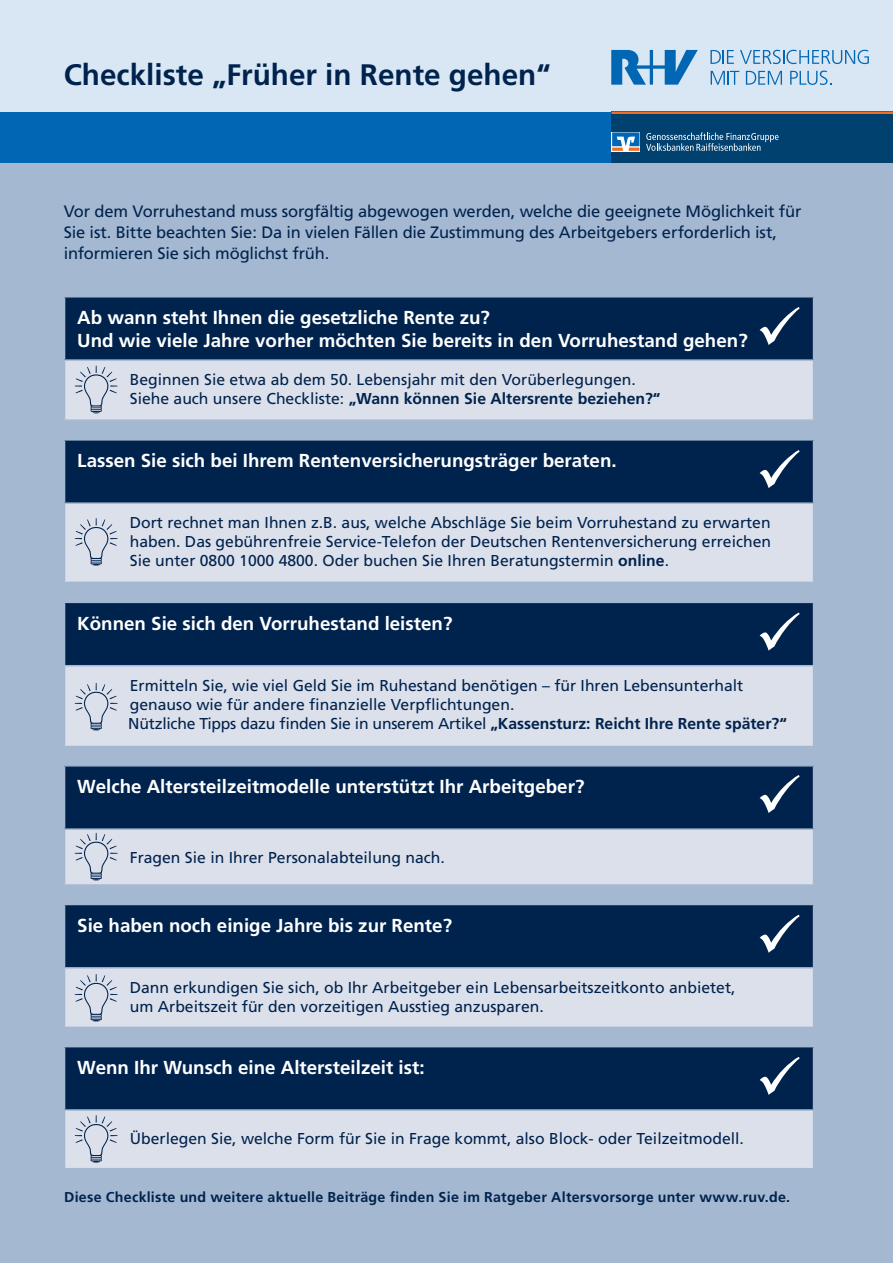
<style>
.page{position:relative;width:893px;height:1263px;background:#fff}
.page>*{position:absolute;margin:0;border:0;box-sizing:border-box;transform-origin:0 0}
.t1{font:700 29.7px "Frutiger";color:#00234e}
.t2{font:700 18.75px/22.5px "Frutiger";color:#fff}
.t3{font:16.5px/21px "Frutiger";letter-spacing:-.01em;color:#00234e}
.t4{font:15.75px/18.9px "Frutiger";color:#00234e}
.t5{font:700 14.25px "Frutiger";letter-spacing:.02em;color:#00234e}
.s1{font-weight:700}
</style>
<div class="page">
<div style="left:0;top:163px;width:893px;height:1100px;background:#a4b8d1"></div>
<div style="left:0;top:111px;width:893px;height:52px;background:#0166b3"></div>
<div style="left:0;top:0;width:893px;height:111px;background:#d9e7f5"></div>
<div style="left:611px;top:111px;width:282px;height:52px;background:#004170"></div>
<hr style="left:611px;top:111px;width:282px;height:3px;background:#f36e21">
<svg style="left:710px;top:50px;width:24px;height:14px"></svg>
<svg style="left:740px;top:50px;width:129px;height:14px"></svg>
<svg style="left:711px;top:71px;width:28px;height:14px"></svg>
<svg style="left:746px;top:71px;width:36px;height:14px"></svg>
<svg style="left:611px;top:50px;width:87px;height:35px"></svg>
<svg style="left:790px;top:71px;width:42px;height:14px"></svg>
<svg style="left:646px;top:132px;width:133px;height:19px"></svg>
<svg style="left:611px;top:132px;width:29px;height:19px"></svg>
<svg style="left:612px;top:132px;width:27px;height:19px"></svg>
<div style="left:65px;top:602px;width:749px;height:64px;background:#00234e"></div>
<div style="left:65px;top:666px;width:749px;height:80px;background:#dce0ea"></div>
<hr style="left:64px;top:602px;width:750px;height:1px;background:#a4b8d1">
<hr style="left:64px;top:665px;width:750px;height:1px;background:#a4b8d1">
<hr style="left:813px;top:603px;width:1px;height:62px;background:#a4b8d1">
<hr style="left:813px;top:666px;width:1px;height:80px;background:#a4b8d1">
<div style="left:65px;top:904px;width:749px;height:64px;background:#00234e"></div>
<div style="left:65px;top:968px;width:749px;height:59px;background:#dce0ea"></div>
<hr style="left:64px;top:904px;width:750px;height:1px;background:#a4b8d1">
<hr style="left:64px;top:967px;width:750px;height:1px;background:#a4b8d1">
<hr style="left:64px;top:1026px;width:750px;height:2px;background:#a4b8d1">
<hr style="left:813px;top:905px;width:1px;height:62px;background:#a4b8d1">
<hr style="left:813px;top:968px;width:1px;height:58px;background:#a4b8d1">
<div style="left:65px;top:1047px;width:749px;height:63px;background:#00234e"></div>
<div style="left:65px;top:1110px;width:749px;height:59px;background:#dce0ea"></div>
<hr style="left:64px;top:1109px;width:750px;height:2px;background:#a4b8d1">
<hr style="left:64px;top:1168px;width:750px;height:1px;background:#a4b8d1">
<hr style="left:813px;top:1047px;width:1px;height:62px;background:#a4b8d1">
<hr style="left:813px;top:1111px;width:1px;height:57px;background:#a4b8d1">
<div style="left:65px;top:766px;width:749px;height:63px;background:#00234e"></div>
<div style="left:65px;top:829px;width:749px;height:56px;background:#dce0ea"></div>
<hr style="left:64px;top:828px;width:750px;height:2px;background:#a4b8d1">
<hr style="left:64px;top:884px;width:750px;height:2px;background:#a4b8d1">
<hr style="left:813px;top:766px;width:1px;height:62px;background:#a4b8d1">
<hr style="left:813px;top:830px;width:1px;height:54px;background:#a4b8d1">
<div style="left:65px;top:297px;width:749px;height:63px;background:#00234e"></div>
<div style="left:65px;top:360px;width:749px;height:60px;background:#dce0ea"></div>
<hr style="left:64px;top:359px;width:750px;height:2px;background:#a4b8d1">
<hr style="left:64px;top:419px;width:750px;height:2px;background:#a4b8d1">
<hr style="left:813px;top:297px;width:1px;height:62px;background:#a4b8d1">
<hr style="left:813px;top:361px;width:1px;height:58px;background:#a4b8d1">
<div style="left:65px;top:440px;width:749px;height:63px;background:#00234e"></div>
<div style="left:65px;top:503px;width:749px;height:79px;background:#dce0ea"></div>
<hr style="left:64px;top:439px;width:750px;height:2px;background:#a4b8d1">
<hr style="left:64px;top:502px;width:750px;height:2px;background:#a4b8d1">
<hr style="left:813px;top:441px;width:1px;height:61px;background:#a4b8d1">
<hr style="left:813px;top:504px;width:1px;height:78px;background:#a4b8d1">
<svg style="left:75px;top:366px;width:43px;height:47px"></svg>
<svg style="left:75px;top:518px;width:43px;height:48px"></svg>
<svg style="left:75px;top:683px;width:43px;height:48px"></svg>
<svg style="left:75px;top:974px;width:43px;height:48px"></svg>
<svg style="left:75px;top:833px;width:43px;height:48px"></svg>
<svg style="left:75px;top:1115px;width:43px;height:48px"></svg>
<h1 class="t1" style="left:64px;top:57px;width:488px">Checkliste „Früher in Rente gehen“</h1>
<p class="t3" style="left:64px;top:200px;width:739px">Vor dem Vorruhestand muss sorgfältig abgewogen werden, welche die geeignete Möglichkeit für<br>Sie ist. Bitte beachten Sie: Da in vielen Fällen die Zustimmung des Arbeitgebers erforderlich ist, informieren Sie sich möglichst früh.</p>
<p class="t2" style="left:77px;top:306px;width:672px">Ab wann steht Ihnen die gesetzliche Rente zu?<br>Und wie viele Jahre vorher möchten Sie bereits in den Vorruhestand gehen?</p>
<p class="t4" style="left:130px;top:370px;width:532px">Beginnen Sie etwa ab dem 50. Lebensjahr mit den Vorüberlegungen.<br>Siehe auch unsere Checkliste: <span class="s1">„Wann können Sie Altersrente beziehen?“</span></p>
<p class="t2" style="left:77px;top:449px;width:541px">Lassen Sie sich bei Ihrem Rentenversicherungsträger beraten.</p>
<p class="t4" style="left:130px;top:513px;width:643px;text-align:justify">Dort rechnet man Ihnen z.B. aus, welche Abschläge Sie beim Vorruhestand zu erwarten haben. Das gebührenfreie Service-Telefon der Deutschen Rentenversicherung erreichen Sie unter 0800 1000 4800. Oder buchen Sie Ihren Beratungstermin <span class="s1">online</span>.</p>
<p class="t2" style="left:77px;top:612px;width:377px">Können Sie sich den Vorruhestand leisten?</p>
<p class="t4" style="left:128px;top:676px;width:660px">Ermitteln Sie, wie viel Geld Sie im Ruhestand benötigen – für Ihren Lebensunterhalt genauso wie für andere finanzielle Verpflichtungen.<br>Nützliche Tipps dazu finden Sie in unserem Artikel <span class="s1">„Kassensturz: Reicht Ihre Rente später?“</span></p>
<p class="t2" style="left:77px;top:775px;width:509px">Welche Altersteilzeitmodelle unterstützt Ihr Arbeitgeber?</p>
<p class="t4" style="left:130px;top:848px;width:317px">Fragen Sie in Ihrer Personalabteilung nach.</p>
<p class="t2" style="left:77px;top:914px;width:376px">Sie haben noch einige Jahre bis zur Rente?</p>
<p class="t4" style="left:130px;top:978px;width:607px">Dann erkundigen Sie sich, ob Ihr Arbeitgeber ein Lebensarbeitszeitkonto anbietet, um Arbeitszeit für den vorzeitigen Ausstieg anzusparen.</p>
<p class="t2" style="left:77px;top:1056px;width:349px">Wenn Ihr Wunsch eine Altersteilzeit ist:</p>
<p class="t4" style="left:130px;top:1129px;width:616px">Überlegen Sie, welche Form für Sie in Frage kommt, also Block- oder Teilzeitmodell.</p>
<p class="t5" style="left:64px;top:1189px;width:728px">Diese Checkliste und weitere aktuelle Beiträge finden Sie im Ratgeber Altersvorsorge unter www.ruv.de.</p>
</div>
